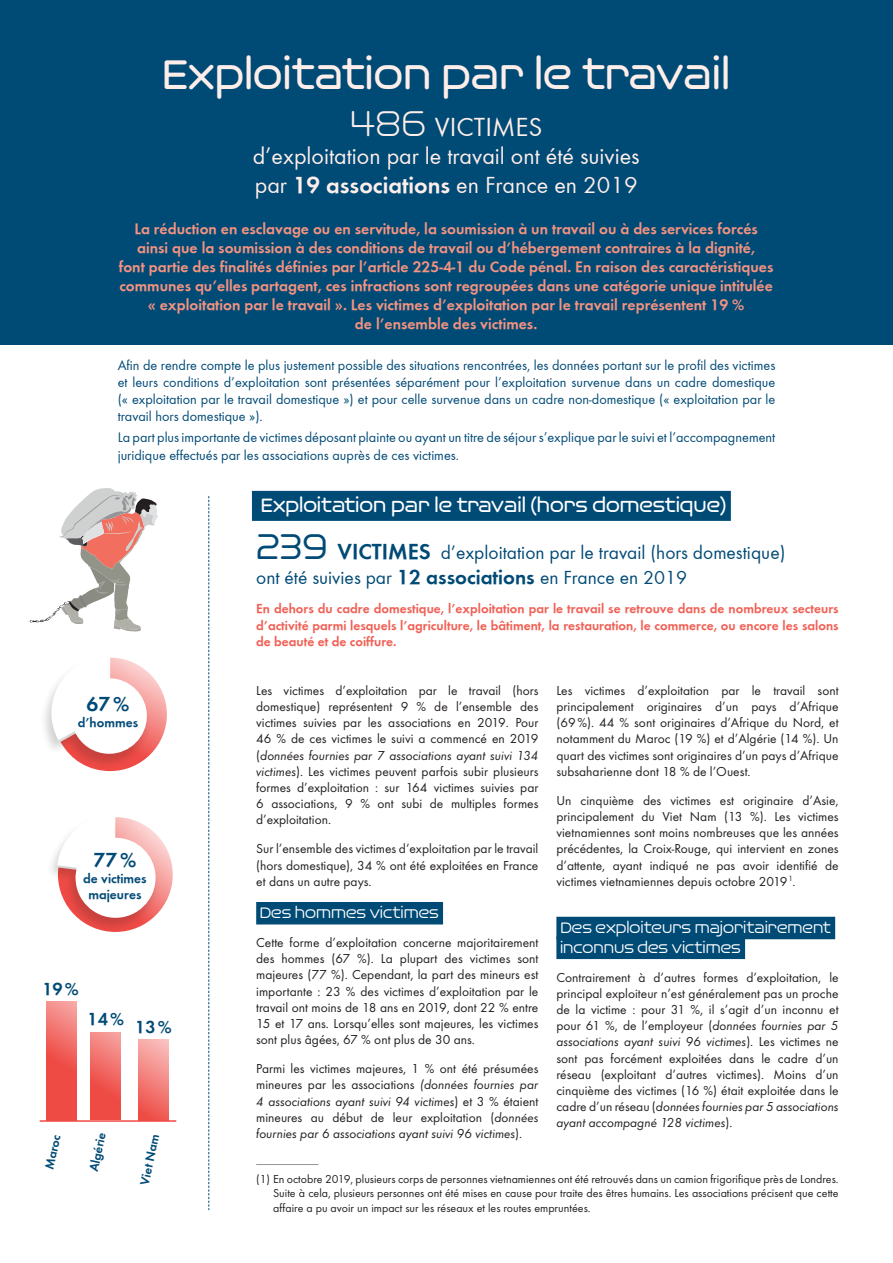
<style>
.page{position:relative;width:893px;height:1263px;background:#fff}
.page>*{position:absolute;margin:0;border:0;box-sizing:border-box;transform-origin:0 0}
.t1{font:600 45px "Omnium Wide";color:#feeee9}
.t2{font:27px "Function";color:#feeee9}
.t3{font:24px/28.8px "Function";color:#feeee9}
.t4{font:600 21px "Omnium Wide";color:#fff}
.t5{font:700 21px "Function";color:#004a76}
.t6{font:19.5px/25.2px "Function";color:#004a76}
.t7{font:700 18px "Function";color:#004a76}
.t8{font:500 16.5px "Omnium Wide";color:#fff}
.t9{font:700 15.75px/18.9px "Function";color:#f59380;text-align:center}
.t10{font:14.25px/17.1px "Function";color:#004a76;text-align:justify}
.t11{font:13.5px/16.2px "Function";color:#231f20;text-align:justify}
.t12{font:700 13.5px/16.2px "Function";color:#f15f54;text-align:justify}
.t13{font:700 13.5px/16.2px "Function";color:#004a76;text-align:center}
.t14{font:700 12.75px "Function";color:#004a76}
.t15{font:12px/14.4px "Function";color:#231f20;text-align:justify}
.s1{font-family:"Omnium Wide";font-weight:300;font-size:39px}
.s2{font-weight:700}
.s3{font-family:"Omnium Wide";font-weight:500;font-size:39px}
.s4{font-weight:700;font-size:22.5px}
.s5{font-weight:700;font-size:21px}
.s6{font-style:italic}
</style>
<div class="page">
<svg style="left:208px;top:496px;width:1px;height:714px"></svg>
<hr style="left:40px;top:1120px;width:136px;height:2px;background:#ef4a45">
<div style="left:252px;top:491px;width:479px;height:30px;background:#004a76"></div>
<div style="left:256px;top:902px;width:187px;height:22px;background:#004a76"></div>
<div style="left:556px;top:917px;width:279px;height:22px;background:#004a76"></div>
<div style="left:556px;top:936px;width:189px;height:23px;background:#004a76"></div>
<hr style="left:256px;top:1164px;width:62px;height:1px;background:#939598">
<svg style="left:30px;top:488px;width:128px;height:144px"></svg>
<svg style="left:44px;top:657px;width:123px;height:114px"></svg>
<div style="left:46px;top:815px;width:114px;height:118px;background:#231f20;opacity:.2"></div>
<svg style="left:57px;top:815px;width:116px;height:117px"></svg>
<div style="left:138px;top:1039px;width:31px;height:81px;background:linear-gradient(to bottom,#f8bab8,#ef4e48)"></div>
<svg style="left:91px;top:1032px;width:30px;height:88px;background:#f16661"></svg>
<svg style="left:47px;top:1001px;width:30px;height:119px;background:#f0625d"></svg>
<div style="left:0;top:0;width:893px;height:344px;background:#004a76"></div>
<p class="t1" style="left:162px;top:47px;width:570px">Exploitation par le travail</p>
<p class="t2" style="left:350px;top:111px;width:194px"><span class="s1">486</span> VICTIMES</p>
<p class="t3" style="left:253px;top:142px;width:388px">d’exploitation par le travail ont été suivies par <span class="s2">19 associations</span> en France en 2019</p>
<p class="t9" style="left:119px;top:220px;width:656px">La réduction en esclavage ou en servitude, la soumission à un travail ou à des services forcés ainsi que la soumission à des conditions de travail ou d’hébergement contraires à la dignité,<br>font partie des finalités définies par l’article 225-4-1 du Code pénal. En raison des caractéristiques communes qu’elles partagent, ces infractions sont regroupées dans une catégorie unique intitulée « exploitation par le travail ». Les victimes d’exploitation par le travail représentent 19 %<br>de l’ensemble des victimes.</p>
<p class="t10" style="left:118px;top:356px;width:659px">Afin de rendre compte le plus justement possible des situations rencontrées, les données portant sur le profil des victimes et leurs conditions d’exploitation sont présentées séparément pour l’exploitation survenue dans un cadre domestique (« exploitation par le travail domestique ») et pour celle survenue dans un cadre non-domestique (« exploitation par le travail hors domestique »).</p>
<p class="t10" style="left:118px;top:429px;width:659px">La part plus importante de victimes déposant plainte ou ayant un titre de séjour s’explique par le suivi et l’accompagnement juridique effectués par les associations auprès de ces victimes.</p>
<p class="t5" style="left:87px;top:691px;width:44px">67%</p>
<p class="t13" style="left:78px;top:714px;width:62px">d’hommes</p>
<p class="t5" style="left:94px;top:847px;width:44px">77%</p>
<p class="t13" style="left:83px;top:870px;width:65px">de victimes majeures</p>
<p class="t7" style="left:42px;top:978px;width:38px">19%</p>
<p class="t7" style="left:88px;top:1008px;width:38px">14%</p>
<p class="t7" style="left:135px;top:1016px;width:38px">13%</p>
<p class="t14" style="left:42px;top:1167px;width:37px;rotate:-78deg">Maroc</p>
<p class="t14" style="left:86px;top:1169px;width:41px;rotate:-78deg">Algérie</p>
<p class="t14" style="left:137px;top:1183px;width:53px;rotate:-78deg">Viet Nam</p>
<p class="t4" style="left:261px;top:493px;width:467px">Exploitation par le travail (hors domestique)</p>
<p class="t6" style="left:256px;top:540px;width:531px"><span class="s3">239</span> <span class="s4">VICTIMES</span> d’exploitation par le travail (hors domestique) ont été suivies par <span class="s5">12 associations</span> en France en 2019</p>
<p class="t12" style="left:256px;top:601px;width:584px">En dehors du cadre domestique, l’exploitation par le travail se retrouve dans de nombreux secteurs d’activité parmi lesquels l’agriculture, le bâtiment, la restauration, le commerce, ou encore les salons de beauté et de coiffure.</p>
<p class="t11" style="left:256px;top:682px;width:284px">Les victimes d’exploitation par le travail (hors domestique) représentent 9 % de l’ensemble des victimes suivies par les associations en 2019. Pour 46 % de ces victimes le suivi a commencé en 2019 (<span class="s6">données fournies par 7 associations ayant suivi 134 victimes</span>). Les victimes peuvent parfois subir plusieurs formes d’exploitation : sur 164 victimes suivies par 6 associations, 9 % ont subi de multiples formes d’exploitation.</p>
<p class="t11" style="left:256px;top:841px;width:284px">Sur l’ensemble des victimes d’exploitation par le travail (hors domestique), 34 % ont été exploitées en France et dans un autre pays.</p>
<p class="t8" style="left:260px;top:903px;width:180px">Des hommes victimes</p>
<p class="t11" style="left:256px;top:934px;width:284px">Cette forme d’exploitation concerne majoritairement des hommes (67 %). La plupart des victimes sont majeures (77 %). Cependant, la part des mineurs est importante : 23 % des victimes d’exploitation par le travail ont moins de 18 ans en 2019, dont 22 % entre 15 et 17 ans. Lorsqu’elles sont majeures, les victimes sont plus âgées, 67 % ont plus de 30 ans.</p>
<p class="t11" style="left:256px;top:1061px;width:284px">Parmi les victimes majeures, 1 % ont été présumées mineures par les associations <span class="s6">(données fournies par 4 associations ayant suivi 94 victimes</span>) et 3 % étaient mineures au début de leur exploitation (<span class="s6">données fournies par 6 associations ayant suivi 96 victimes</span>).</p>
<p class="t11" style="left:556px;top:682px;width:284px">Les victimes d’exploitation par le travail sont principalement originaires d’un pays d’Afrique (69%). 44 % sont originaires d’Afrique du Nord, et notamment du Maroc (19 %) et d’Algérie (14 %). Un quart des victimes sont originaires d’un pays d’Afrique subsaharienne dont 18 % de l’Ouest.</p>
<p class="t11" style="left:556px;top:792px;width:284px">Un cinquième des victimes est originaire d’Asie, principalement du Viet Nam (13 %). Les victimes vietnamiennes sont moins nombreuses que les années précédentes, la Croix-Rouge, qui intervient en zones d’attente, ayant indiqué ne pas avoir identifié de victimes vietnamiennes depuis octobre 2019<sup>1</sup>.</p>
<p class="t8" style="left:560px;top:917px;width:272px">Des exploiteurs majoritairement</p>
<p class="t8" style="left:560px;top:937px;width:182px">inconnus des victimes</p>
<p class="t11" style="left:556px;top:969px;width:284px">Contrairement à d’autres formes d’exploitation, le principal exploiteur n’est généralement pas un proche de la victime : pour 31 %, il s’agit d’un inconnu et pour 61 %, de l’employeur (<span class="s6">données fournies par 5 associations ayant suivi 96 victimes</span>). Les victimes ne sont pas forcément exploitées dans le cadre d’un réseau (exploitant d’autres victimes). Moins d’un cinquième des victimes (16 %) était exploitée dans le cadre d’un réseau (<span class="s6">données fournies par 5 associations ayant accompagné 128 victimes</span>).</p>
<p class="t15" style="left:273px;top:1172px;width:567px;text-indent:-17px">(1) En octobre 2019, plusieurs corps de personnes vietnamiennes ont été retrouvés dans un camion frigorifique près de Londres.<br>Suite à cela, plusieurs personnes ont été mises en cause pour traite des êtres humains. Les associations précisent que cette affaire a pu avoir un impact sur les réseaux et les routes empruntées.</p>
</div>
